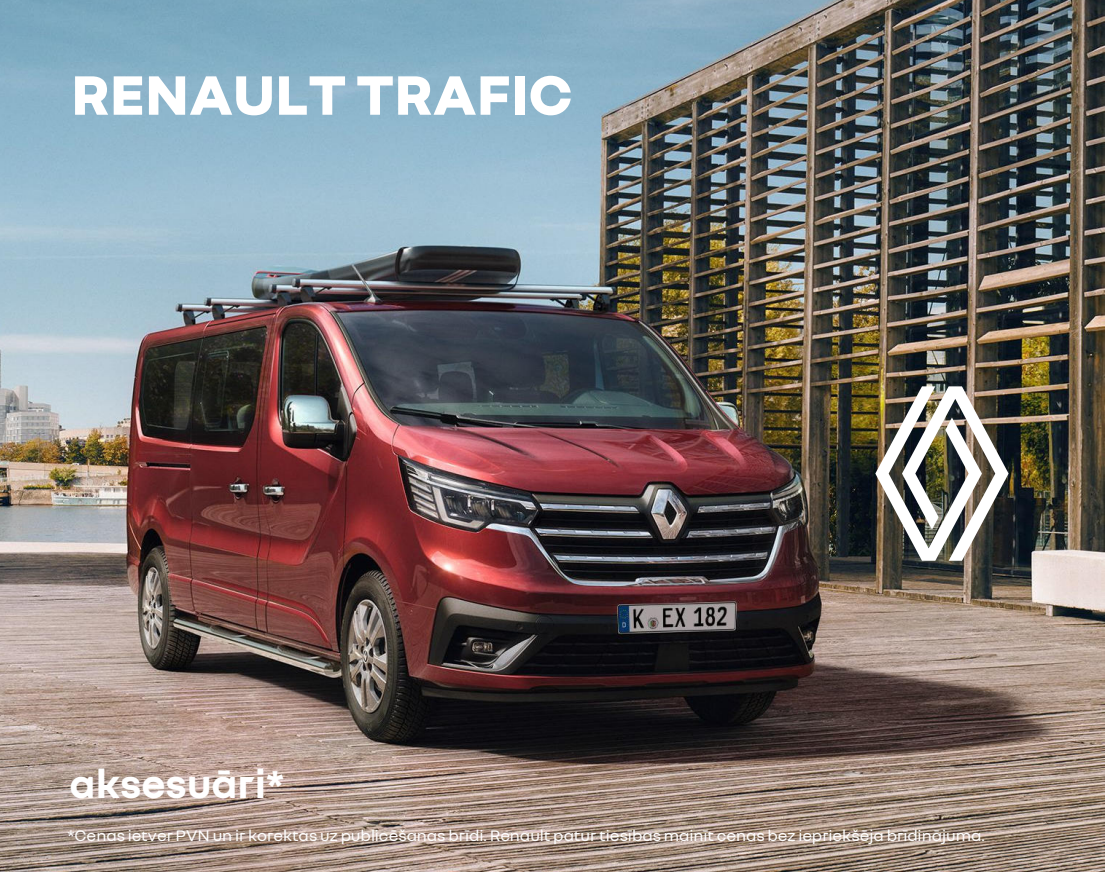
<style>
.page{position:relative;width:1106px;height:872px;background:#fff}
.page>*{position:absolute;margin:0;border:0;box-sizing:border-box;transform-origin:0 0}
.t1{font:60px "Nouvel R Extrabold";color:#fff}
.t2{font:700 42px "Nouvel R";color:#fff}
.t3{font:16.5px "Nouvel R";color:#fff}
</style>
<div class="page">
<img style="left:0;top:0;width:1104px;height:872px">
<img style="left:875px;top:386px;width:133px;height:175px">
<h1 class="t1" style="left:71px;top:56px;width:503px">RENAULT TRAFIC</h1>
<h2 class="t2" style="left:70px;top:757px;width:216px">aksesuāri*</h2>
<p class="t3" style="left:67px;top:824px;width:919px">*Cenas ietver PVN un ir korektas uz publicēšanas brīdi. Renault patur tiesības mainīt cenas bez iepriekšēja brīdinājuma.</p>
</div>
